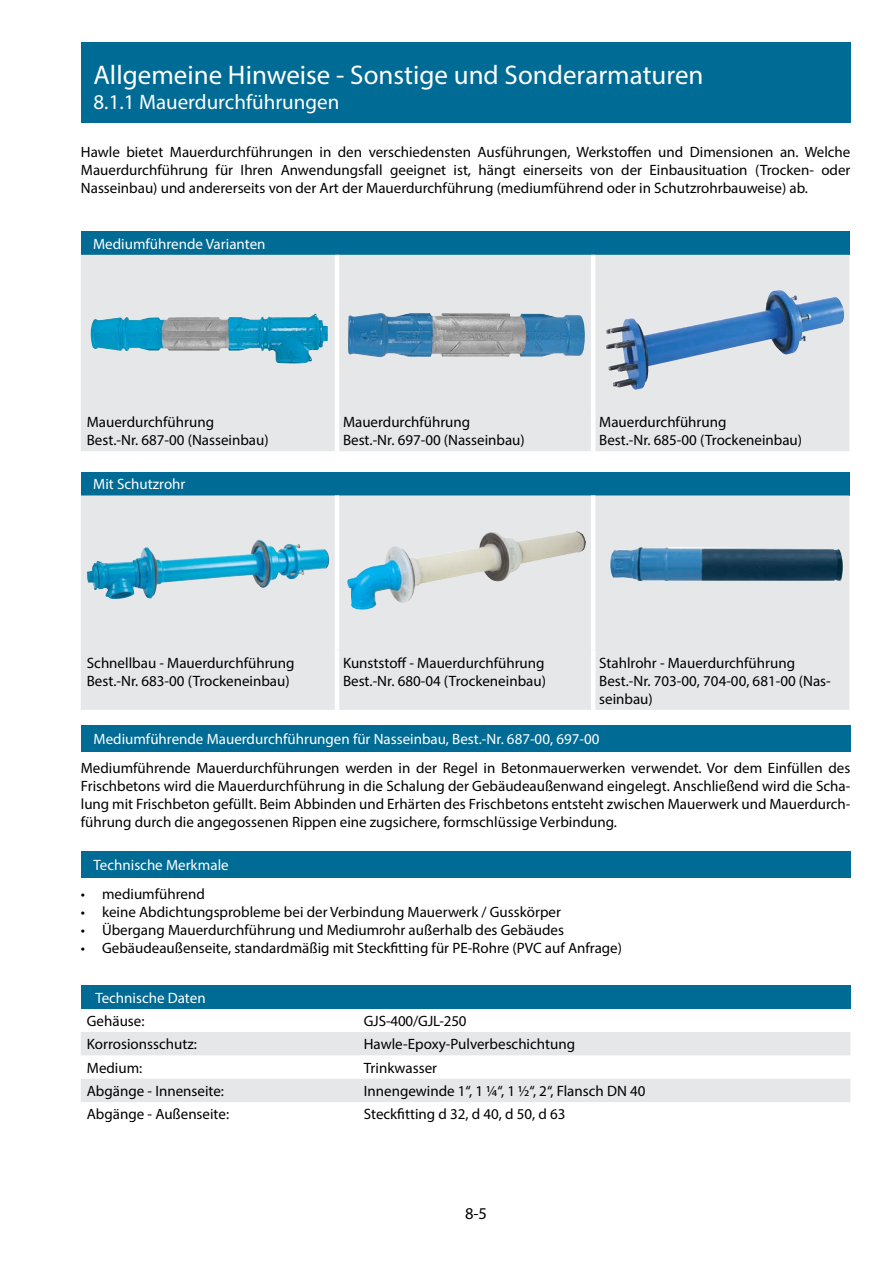
<style>
.page{position:relative;width:893px;height:1263px;background:#fff}
.page>*{position:absolute;margin:0;border:0;box-sizing:border-box;transform-origin:0 0}
.t1{font:27px "Myriad Pro";color:#fff}
.t2{font:21px "Myriad Pro";color:#fff}
.t3{font:16.5px "Myriad Pro";color:#000}
.t4{font:15px/18px "Myriad Pro";color:#000}
.t5{font:15px "Myriad Pro";color:#fff}
</style>
<div class="page">
<div style="left:81px;top:232px;width:768px;height:23px;background:#006b94"></div>
<div style="left:81px;top:255px;width:768px;height:196px;background:#e6e7e8"></div>
<hr style="left:335px;top:255px;width:4px;height:155px;background:#fff">
<hr style="left:591px;top:255px;width:4px;height:155px;background:#fff">
<hr style="left:335px;top:410px;width:4px;height:41px;background:#fff">
<hr style="left:591px;top:410px;width:4px;height:41px;background:#fff">
<div style="left:81px;top:472px;width:768px;height:23px;background:#006b94"></div>
<div style="left:81px;top:495px;width:768px;height:215px;background:#e6e7e8"></div>
<hr style="left:335px;top:495px;width:4px;height:156px;background:#fff">
<hr style="left:591px;top:495px;width:4px;height:156px;background:#fff">
<hr style="left:335px;top:651px;width:4px;height:59px;background:#fff">
<hr style="left:591px;top:651px;width:4px;height:59px;background:#fff">
<div style="left:81px;top:43px;width:769px;height:80px;background:#006b94"></div>
<img style="left:605px;top:290px;width:173px;height:91px">
<img style="left:91px;top:313px;width:237px;height:51px">
<img style="left:87px;top:540px;width:171px;height:59px">
<img style="left:347px;top:531px;width:240px;height:79px">
<img style="left:607px;top:547px;width:238px;height:34px">
<img style="left:348px;top:313px;width:237px;height:44px">
<div style="left:81px;top:985px;width:769px;height:23px;background:#006b94"></div>
<svg style="left:81px;top:1032px;width:769px;height:70px;fill:#e6e7e8"></svg>
<div style="left:81px;top:725px;width:769px;height:26px;background:#006b94"></div>
<div style="left:81px;top:851px;width:769px;height:27px;background:#006b94"></div>
<h1 class="t1" style="left:94px;top:58px;width:612px">Allgemeine Hinweise - Sonstige und Sonderarmaturen</h1>
<h2 class="t2" style="left:94px;top:89px;width:247px">8.1.1 Mauerdurchführungen</h2>
<p class="t4" style="left:81px;top:143px;width:771px;text-align:justify">Hawle bietet Mauerdurchführungen in den verschiedensten Ausführungen, Werkstoffen und Dimensionen an. Welche Mauerdurchführung für Ihren Anwendungsfall geeignet ist, hängt einerseits von der Einbausituation (Trocken- oder Nasseinbau) und andererseits von der Art der Mauerdurchführung (mediumführend oder in Schutzrohrbauweise) ab.</p>
<p class="t5" style="left:93px;top:234px;width:174px">Mediumführende Varianten</p>
<p class="t4" style="left:87px;top:413px;width:183px">Mauerdurchführung<br>Best.-Nr. 687-00 (Nasseinbau)</p>
<p class="t4" style="left:343px;top:413px;width:183px">Mauerdurchführung<br>Best.-Nr. 697-00 (Nasseinbau)</p>
<p class="t4" style="left:599px;top:413px;width:204px">Mauerdurchführung<br>Best.-Nr. 685-00 (Trockeneinbau)</p>
<p class="t5" style="left:93px;top:475px;width:94px">Mit Schutzrohr</p>
<p class="t4" style="left:87px;top:654px;width:209px">Schnellbau - Mauerdurchführung<br>Best.-Nr. 683-00 (Trockeneinbau)</p>
<p class="t4" style="left:343px;top:654px;width:204px">Kunststoff - Mauerdurchführung<br>Best.-Nr. 680-04 (Trockeneinbau)</p>
<p class="t4" style="left:599px;top:654px;width:233px">Stahlrohr - Mauerdurchführung<br>Best.-Nr. 703-00, 704-00, 681-00 (Nas&shy;seinbau)</p>
<p class="t5" style="left:94px;top:729px;width:507px">Mediumführende Mauerdurchführungen für Nasseinbau, Best.-Nr. 687-00, 697-00</p>
<p class="t4" style="left:81px;top:759px;width:771px;text-align:justify">Mediumführende Mauerdurchführungen werden in der Regel in Betonmauerwerken verwendet. Vor dem Einfüllen des Frischbetons wird die Mauerdurchführung in die Schalung der Gebäudeaußenwand eingelegt. Anschließend wird die Scha&shy;lung mit Frischbeton gefüllt. Beim Abbinden und Erhärten des Frischbetons entsteht zwischen Mauerwerk und Mauerdurch&shy;führung durch die angegossenen Rippen eine zugsichere, formschlüssige Verbindung.</p>
<p class="t5" style="left:94px;top:856px;width:137px">Technische Merkmale</p>
<p class="t4" style="left:81px;top:885px;width:126px">• mediumführend</p>
<p class="t4" style="left:81px;top:903px;width:482px">• keine Abdichtungsprobleme bei der Verbindung Mauerwerk / Gusskörper</p>
<p class="t4" style="left:81px;top:921px;width:485px">• Übergang Mauerdurchführung und Mediumrohr außerhalb des Gebäudes</p>
<p class="t4" style="left:81px;top:939px;width:543px">• Gebäudeaußenseite, standardmäßig mit Steckfitting für PE-Rohre (PVC auf Anfrage)</p>
<p class="t5" style="left:95px;top:988px;width:112px">Technische Daten</p>
<p class="t4" style="left:87px;top:1012px;width:59px">Gehäuse:</p>
<p class="t4" style="left:364px;top:1012px;width:104px">GJS-400/GJL-250</p>
<p class="t4" style="left:87px;top:1035px;width:112px">Korrosionsschutz:</p>
<p class="t4" style="left:364px;top:1035px;width:213px">Hawle-Epoxy-Pulverbeschichtung</p>
<p class="t4" style="left:87px;top:1058px;width:57px">Medium:</p>
<p class="t4" style="left:364px;top:1058px;width:75px">Trinkwasser</p>
<p class="t4" style="left:87px;top:1082px;width:139px">Abgänge - Innenseite:</p>
<p class="t4" style="left:364px;top:1082px;width:283px">Innengewinde 1“, 1 ¼“, 1 ½“, 2“, Flansch DN 40</p>
<p class="t4" style="left:87px;top:1105px;width:144px">Abgänge - Außenseite:</p>
<p class="t4" style="left:364px;top:1105px;width:203px">Steckfitting d 32, d 40, d 50, d 63</p>
<p class="t3" style="left:465px;top:1203px;width:23px">8-5</p>
</div>
